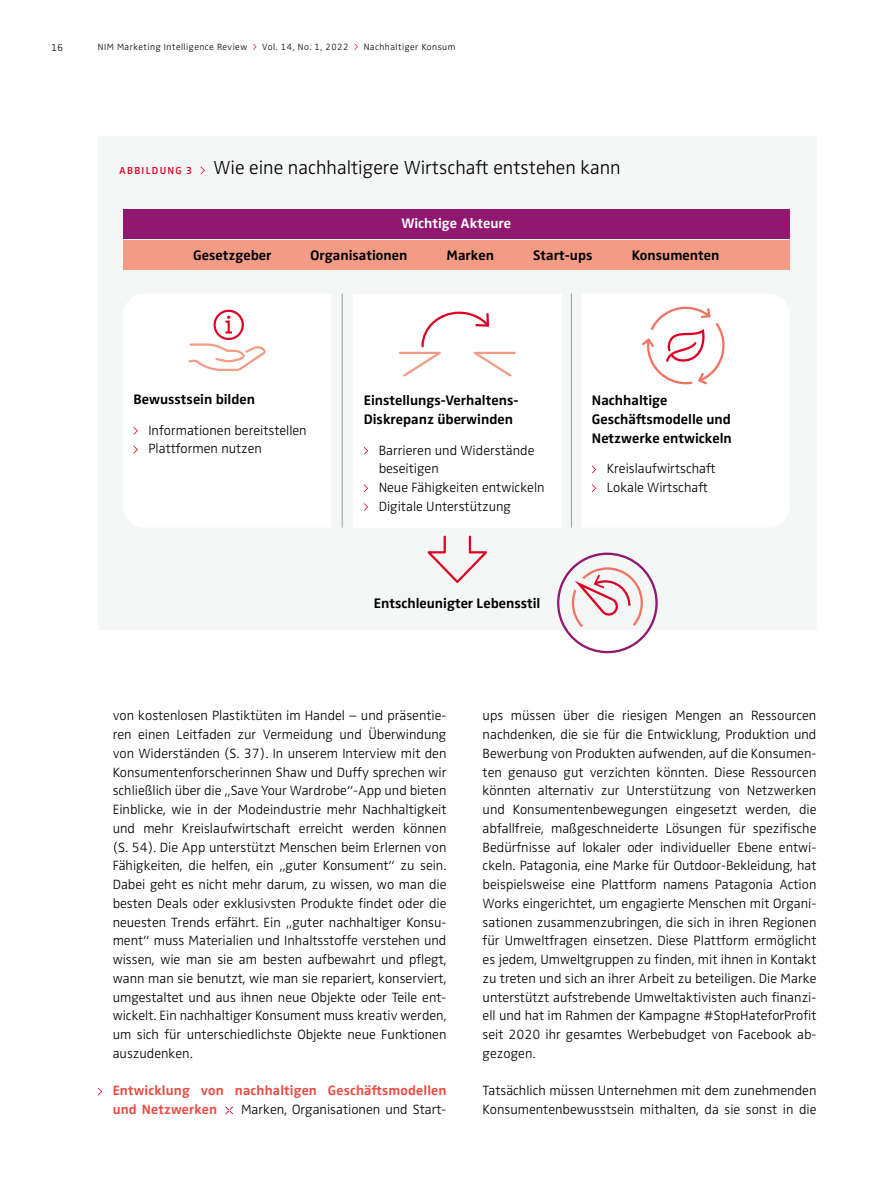
<style>
.page{position:relative;width:893px;height:1191px;background:#fff}
.page>*{position:absolute;margin:0;border:0;box-sizing:border-box;transform-origin:0 0}
.t1{font:300 19.5px "Zwo OT";color:#000}
.t2{font:700 14.25px/18.8px "Zwo OT";color:#000}
.t3{font:700 14.25px "Zwo OT";color:#fff}
.t4{font:300 13.8px/18.8px "Zwo OT";color:#000}
.t5{font:700 13.8px/18.8px "Zwo OT";letter-spacing:.01em;color:#eb4c44}
.t6{font:300 10.5px "Zwo OT";color:#000}
.t7{font:300 9.3px "Zwo OT";letter-spacing:.05em;color:#000}
.s1{font-weight:600;font-size:10.5px;color:#dc0023}
</style>
<div class="page">
<div style="left:98px;top:136px;width:718px;height:493px;background:#f5f6f6"></div>
<svg style="left:98px;top:1087px;width:4px;height:8px"></svg>
<svg style="left:225px;top:1106px;width:8px;height:8px"></svg>
<svg style="left:201px;top:167px;width:4px;height:7px"></svg>
<svg style="left:134px;top:427px;width:4px;height:8px"></svg>
<svg style="left:134px;top:446px;width:4px;height:7px"></svg>
<div style="left:353px;top:294px;width:208px;height:233px;background:#fff"></div>
<svg style="left:364px;top:447px;width:4px;height:7px"></svg>
<svg style="left:364px;top:484px;width:4px;height:8px"></svg>
<svg style="left:364px;top:503px;width:4px;height:8px"></svg>
<svg style="left:592px;top:465px;width:4px;height:8px"></svg>
<svg style="left:592px;top:484px;width:4px;height:8px"></svg>
<hr style="left:342px;top:294px;width:1px;height:233px;background:#9d9e9e">
<hr style="left:571px;top:294px;width:1px;height:233px;background:#9d9e9e">
<div style="left:123px;top:209px;width:667px;height:29px;background:#90186e"></div>
<div style="left:123px;top:240px;width:667px;height:30px;background:#f49b86"></div>
<svg style="left:188px;top:310px;width:78px;height:61px"></svg>
<svg style="left:399px;top:311px;width:117px;height:66px"></svg>
<svg style="left:642px;top:307px;width:83px;height:77px"></svg>
<svg style="left:427px;top:535px;width:60px;height:48px"></svg>
<svg style="left:557px;top:552px;width:101px;height:101px"></svg>
<svg style="left:253px;top:44px;width:3px;height:6px"></svg>
<svg style="left:354px;top:44px;width:4px;height:6px"></svg>
<p class="t6" style="left:51px;top:41px;width:14px">16</p>
<p class="t7" style="left:98px;top:41px;width:151px">NIM Marketing Intelligence Review</p>
<p class="t7" style="left:262px;top:41px;width:88px">Vol. 14, No. 1, 2022</p>
<p class="t7" style="left:364px;top:41px;width:93px">Nachhaltiger Konsum</p>
<h1 class="t1" style="left:119px;top:157px;width:503px"><span class="s1">ABBILDUNG 3</span> Wie eine nachhaltigere Wirtschaft entstehen kann</h1>
<p class="t3" style="left:401px;top:215px;width:111px">Wichtige Akteure</p>
<p class="t2" style="left:193px;top:246px;width:80px">Gesetzgeber</p>
<p class="t2" style="left:311px;top:246px;width:98px">Organisationen</p>
<p class="t2" style="left:447px;top:246px;width:49px">Marken</p>
<p class="t2" style="left:533px;top:246px;width:61px">Start-ups</p>
<p class="t2" style="left:632px;top:246px;width:89px">Konsumenten</p>
<p class="t2" style="left:134px;top:390px;width:123px">Bewusstsein bilden</p>
<p class="t4" style="left:148px;top:421px;width:160px">Informationen bereitstellen<br>Plattformen nutzen</p>
<p class="t2" style="left:364px;top:391px;width:156px">Einstellungs-Verhaltens-<br>Diskrepanz überwinden</p>
<p class="t4" style="left:379px;top:441px;width:167px">Barrieren und Widerstände beseitigen<br>Neue Fähigkeiten entwickeln<br>Digitale Unterstützung</p>
<p class="t2" style="left:374px;top:594px;width:168px">Entschleunigter Lebensstil</p>
<p class="t2" style="left:592px;top:391px;width:141px">Nachhaltige<br>Geschäftsmodelle und<br>Netzwerke entwickeln</p>
<p class="t4" style="left:607px;top:460px;width:110px">Kreislaufwirtschaft<br>Lokale Wirtschaft</p>
<p class="t4" style="left:113px;top:706px;width:335px;text-align:justify">von kostenlosen Plastiktüten im Handel – und präsentie&shy;ren einen Leitfaden zur Vermeidung und Überwindung von Widerständen (S. 37). In unserem Interview mit den Konsumentenforscherinnen Shaw und Duffy sprechen wir schließlich über die „Save Your Wardrobe“-App und bieten Einblicke, wie in der Modeindustrie mehr Nachhaltigkeit und mehr Kreislaufwirtschaft erreicht werden können (S. 54). Die App unterstützt Menschen beim Erlernen von Fähigkeiten, die helfen, ein „guter Konsument“ zu sein.<br>Dabei geht es nicht mehr darum, zu wissen, wo man die besten Deals oder exklusivsten Produkte findet oder die neuesten Trends erfährt. Ein „guter nachhaltiger Konsu&shy;ment“ muss Materialien und Inhaltsstoffe verstehen und wissen, wie man sie am besten aufbewahrt und pflegt, wann man sie benutzt, wie man sie repariert, konserviert, umgestaltet und aus ihnen neue Objekte oder Teile ent&shy;wickelt. Ein nachhaltiger Konsument muss kreativ werden, um sich für unterschiedlichste Objekte neue Funktionen auszudenken.</p>
<p class="t5" style="left:113px;top:1081px;width:335px">Entwicklung von nachhaltigen Geschäftsmodellen und Netzwerken</p>
<p class="t4" style="left:241px;top:1100px;width:207px">Marken, Organisationen und Start-</p>
<p class="t4" style="left:483px;top:706px;width:335px;text-align:justify">ups müssen über die riesigen Mengen an Ressourcen nachdenken, die sie für die Entwicklung, Produktion und Bewerbung von Produkten aufwenden, auf die Konsumen&shy;ten genauso gut verzichten könnten. Diese Ressourcen könnten alternativ zur Unterstützung von Netzwerken und Konsumentenbewegungen eingesetzt werden, die abfallfreie, maßgeschneiderte Lösungen für spezifische Bedürfnisse auf lokaler oder individueller Ebene entwi&shy;ckeln. Patagonia, eine Marke für Outdoor-Bekleidung, hat beispielsweise eine Plattform namens Patagonia Action Works eingerichtet, um engagierte Menschen mit Organi&shy;sationen zusammenzubringen, die sich in ihren Regionen für Umweltfragen einsetzen. Diese Plattform ermöglicht es jedem, Umweltgruppen zu finden, mit ihnen in Kontakt zu treten und sich an ihrer Arbeit zu beteiligen. Die Marke unterstützt aufstrebende Umweltaktivisten auch finanzi&shy;ell und hat im Rahmen der Kampagne #StopHateforProfit seit 2020 ihr gesamtes Werbebudget von Facebook ab&shy;gezogen.</p>
<p class="t4" style="left:483px;top:1081px;width:335px">Tatsächlich müssen Unternehmen mit dem zunehmenden<br>Konsumentenbewusstsein mithalten, da sie sonst in die</p>
</div>
